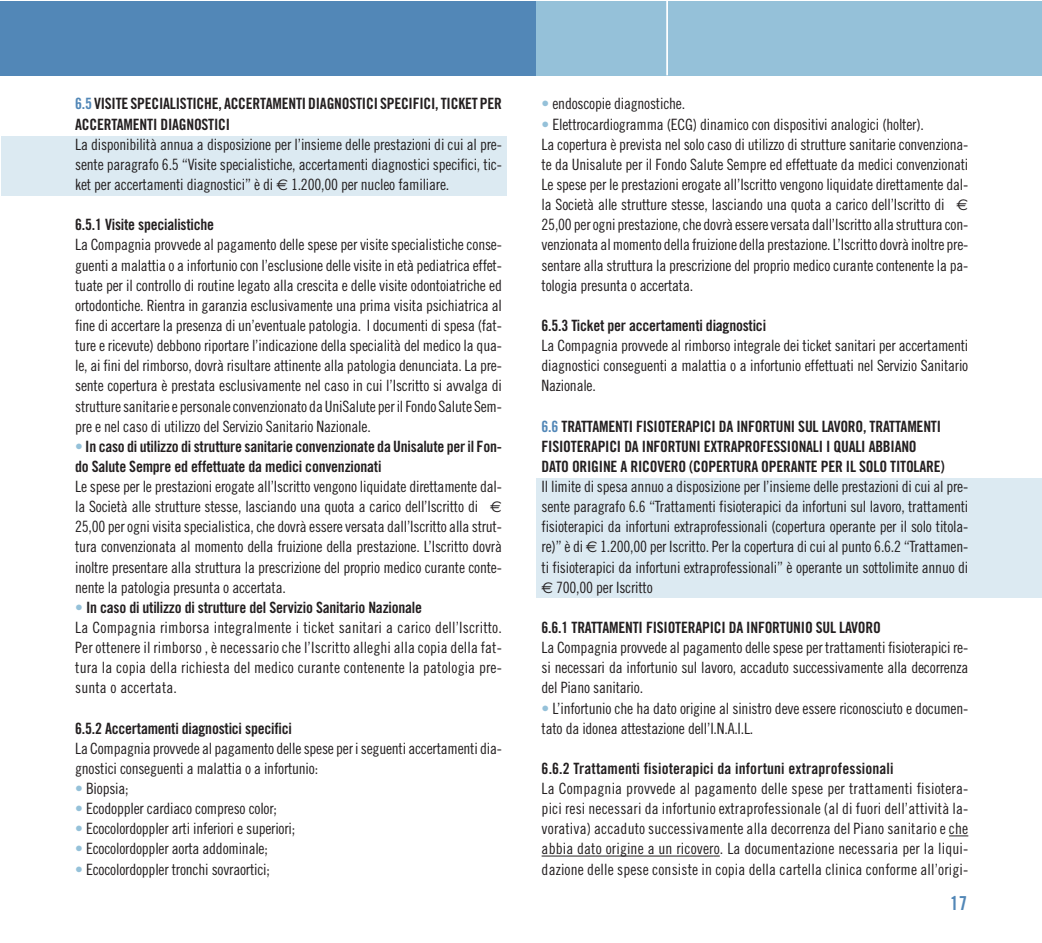
<style>
.page{position:relative;width:1042px;height:943px;background:#fff}
.page>*{position:absolute;margin:0;border:0;box-sizing:border-box;transform-origin:0 0}
.t1{font:19.25px "Trade Gothic Bold Cond Twenty";color:#5287b7}
.t2{font:15.58px/20.1px "Trade Gothic Cond Eighteen";letter-spacing:-.015em;color:#231f20;text-align:justify}
.t3{font:15.58px/20.1px "Trade Gothic Bold Cond Twenty";letter-spacing:-.015em;color:#231f20}
.t4{font:15.58px "Trade Gothic Bold Cond Twenty";letter-spacing:.01em;color:#231f20}
.s1{color:#5287b7}
.s2{font-family:"Euro Sans"}
.s3{font-family:"Trade Gothic Cond Eighteen";color:#95c1d9}
.s4{color:#95c1d9}
</style>
<div class="page">
<div style="left:536px;top:1px;width:505px;height:74px;background:#95c1d9"></div>
<hr style="left:666px;top:1px;width:2px;height:74px;background:#fff">
<div style="left:0;top:1px;width:536px;height:74px;background:#5287b7"></div>
<div style="left:536px;top:478px;width:505px;height:119px;background:#dceaf2"></div>
<div style="left:1px;top:136px;width:506px;height:59px;background:#dceaf2"></div>
<svg style="left:949px;top:835px;width:19px;height:1px"></svg>
<hr style="left:541px;top:855px;width:173px;height:1px;background:#231f20">
<p class="t3" style="left:75px;top:95px;width:428px"><span class="s1">6.5</span> VISITE SPECIALISTICHE, ACCERTAMENTI DIAGNOSTICI SPECIFICI, TICKET PER<br>ACCERTAMENTI DIAGNOSTICI</p>
<p class="t2" style="left:75px;top:135px;width:428px">La disponibilità annua a disposizione per l’insieme delle prestazioni di cui al pre&shy;sente paragrafo 6.5 “Visite specialistiche, accertamenti diagnostici specifici, tic&shy;ket per accertamenti diagnostici” è di <span class="s2">€</span> 1.200,00 per nucleo familiare.</p>
<p class="t3" style="left:75px;top:216px;width:140px">6.5.1 Visite specialistiche</p>
<p class="t2" style="left:75px;top:236px;width:428px">La Compagnia provvede al pagamento delle spese per visite specialistiche conse&shy;guenti a malattia o a infortunio con l’esclusione delle visite in età pediatrica effet&shy;tuate per il controllo di routine legato alla crescita e delle visite odontoiatriche ed ortodontiche. Rientra in garanzia esclusivamente una prima visita psichiatrica al fine di accertare la presenza di un’eventuale patologia. I documenti di spesa (fat&shy;ture e ricevute) debbono riportare l’indicazione della specialità del medico la qua&shy;le, ai fini del rimborso, dovrà risultare attinente alla patologia denunciata. La pre&shy;sente copertura è prestata esclusivamente nel caso in cui l’Iscritto si avvalga di strutture sanitarie e personale convenzionato da UniSalute per il Fondo Salute Sem&shy;pre e nel caso di utilizzo del Servizio Sanitario Nazionale.</p>
<p class="t3" style="left:75px;top:437px;width:428px"><span class="s3">•</span> In caso di utilizzo di strutture sanitarie convenzionate da Unisalute per il Fon&shy;do Salute Sempre ed effettuate da medici convenzionati</p>
<p class="t2" style="left:75px;top:477px;width:428px">Le spese per le prestazioni erogate all’Iscritto vengono liquidate direttamente dal&shy;la Società alle strutture stesse, lasciando una quota a carico dell’Iscritto di <span class="s2">€ </span>25,00 per ogni visita specialistica, che dovrà essere versata dall’Iscritto alla strut&shy;tura convenzionata al momento della fruizione della prestazione. L’Iscritto dovrà inoltre presentare alla struttura la prescrizione del proprio medico curante conte&shy;nente la patologia presunta o accertata.</p>
<p class="t3" style="left:75px;top:598px;width:348px"><span class="s3">•</span> In caso di utilizzo di strutture del Servizio Sanitario Nazionale</p>
<p class="t2" style="left:75px;top:618px;width:428px">La Compagnia rimborsa integralmente i ticket sanitari a carico dell’Iscritto.<br>Per ottenere il rimborso , è necessario che l’Iscritto alleghi alla copia della fat&shy;tura la copia della richiesta del medico curante contenente la patologia pre&shy;sunta o accertata.</p>
<p class="t3" style="left:75px;top:719px;width:218px">6.5.2 Accertamenti diagnostici specifici</p>
<p class="t2" style="left:75px;top:739px;width:428px">La Compagnia provvede al pagamento delle spese per i seguenti accertamenti dia&shy;gnostici conseguenti a malattia o a infortunio:</p>
<p class="t2" style="left:75px;top:779px;width:55px"><span class="s4">•</span> Biopsia;</p>
<p class="t2" style="left:75px;top:799px;width:203px"><span class="s4">•</span> Ecodoppler cardiaco compreso color;</p>
<p class="t2" style="left:75px;top:820px;width:222px"><span class="s4">•</span> Ecocolordoppler arti inferiori e superiori;</p>
<p class="t2" style="left:75px;top:840px;width:194px"><span class="s4">•</span> Ecocolordoppler aorta addominale;</p>
<p class="t2" style="left:75px;top:860px;width:196px"><span class="s4">•</span> Ecocolordoppler tronchi sovraortici;</p>
<p class="t2" style="left:541px;top:95px;width:145px"><span class="s4">•</span> endoscopie diagnostiche.</p>
<p class="t2" style="left:541px;top:115px;width:428px;text-align:left"><span class="s4">•</span> Elettrocardiogramma (ECG) dinamico con dispositivi analogici (holter).<br>La copertura è prevista nel solo caso di utilizzo di strutture sanitarie convenziona&shy;te da Unisalute per il Fondo Salute Sempre ed effettuate da medici convenzionati Le spese per le prestazioni erogate all’Iscritto vengono liquidate direttamente dal&shy;la Società alle strutture stesse, lasciando una quota a carico dell’Iscritto di <span class="s2">€ </span>25,00 per ogni prestazione, che dovrà essere versata dall’Iscritto alla struttura con&shy;venzionata al momento della fruizione della prestazione. L’Iscritto dovrà inoltre pre&shy;sentare alla struttura la prescrizione del proprio medico curante contenente la pa&shy;tologia presunta o accertata.</p>
<p class="t3" style="left:541px;top:316px;width:226px">6.5.3 Ticket per accertamenti diagnostici</p>
<p class="t2" style="left:541px;top:337px;width:428px">La Compagnia provvede al rimborso integrale dei ticket sanitari per accertamenti diagnostici conseguenti a malattia o a infortunio effettuati nel Servizio Sanitario Nazionale.</p>
<p class="t3" style="left:541px;top:417px;width:405px"><span class="s1">6.6</span> TRATTAMENTI FISIOTERAPICI DA INFORTUNI SUL LAVORO, TRATTAMENTI<br>FISIOTERAPICI DA INFORTUNI EXTRAPROFESSIONALI I QUALI ABBIANO<br>DATO ORIGINE A RICOVERO (COPERTURA OPERANTE PER IL SOLO TITOLARE)</p>
<p class="t2" style="left:541px;top:477px;width:428px">Il limite di spesa annuo a disposizione per l’insieme delle prestazioni di cui al pre&shy;sente paragrafo 6.6 “Trattamenti fisioterapici da infortuni sul lavoro, trattamenti fisioterapici da infortuni extraprofessionali (copertura operante per il solo titola&shy;re)” è di <span class="s2">€</span> 1.200,00 per Iscritto. Per la copertura di cui al punto 6.6.2 “Trattamen&shy;ti fisioterapici da infortuni extraprofessionali” è operante un sottolimite annuo di <span class="s2">€</span> 700,00 per Iscritto</p>
<p class="t3" style="left:541px;top:618px;width:341px">6.6.1 TRATTAMENTI FISIOTERAPICI DA INFORTUNIO SUL LAVORO</p>
<p class="t2" style="left:541px;top:638px;width:428px">La Compagnia provvede al pagamento delle spese per trattamenti fisioterapici re&shy;si necessari da infortunio sul lavoro, accaduto successivamente alla decorrenza del Piano sanitario.</p>
<p class="t2" style="left:541px;top:699px;width:428px"><span class="s4">•</span> L’infortunio che ha dato origine al sinistro deve essere riconosciuto e documen&shy;tato da idonea attestazione dell’I.N.A.I.L.</p>
<p class="t4" style="left:541px;top:762px;width:353px">6.6.2 Trattamenti fisioterapici da infortuni extraprofessionali</p>
<p class="t2" style="left:541px;top:779px;width:428px">La Compagnia provvede al pagamento delle spese per trattamenti fisiotera&shy;pici resi necessari da infortunio extraprofessionale (al di fuori dell’attività la&shy;vorativa) accaduto successivamente alla decorrenza del Piano sanitario e che abbia dato origine a un ricovero. La documentazione necessaria per la liqui&shy;dazione delle spese consiste in copia della cartella clinica conforme all’origi-</p>
<p class="t1" style="left:950px;top:895px;width:19px">17</p>
</div>
